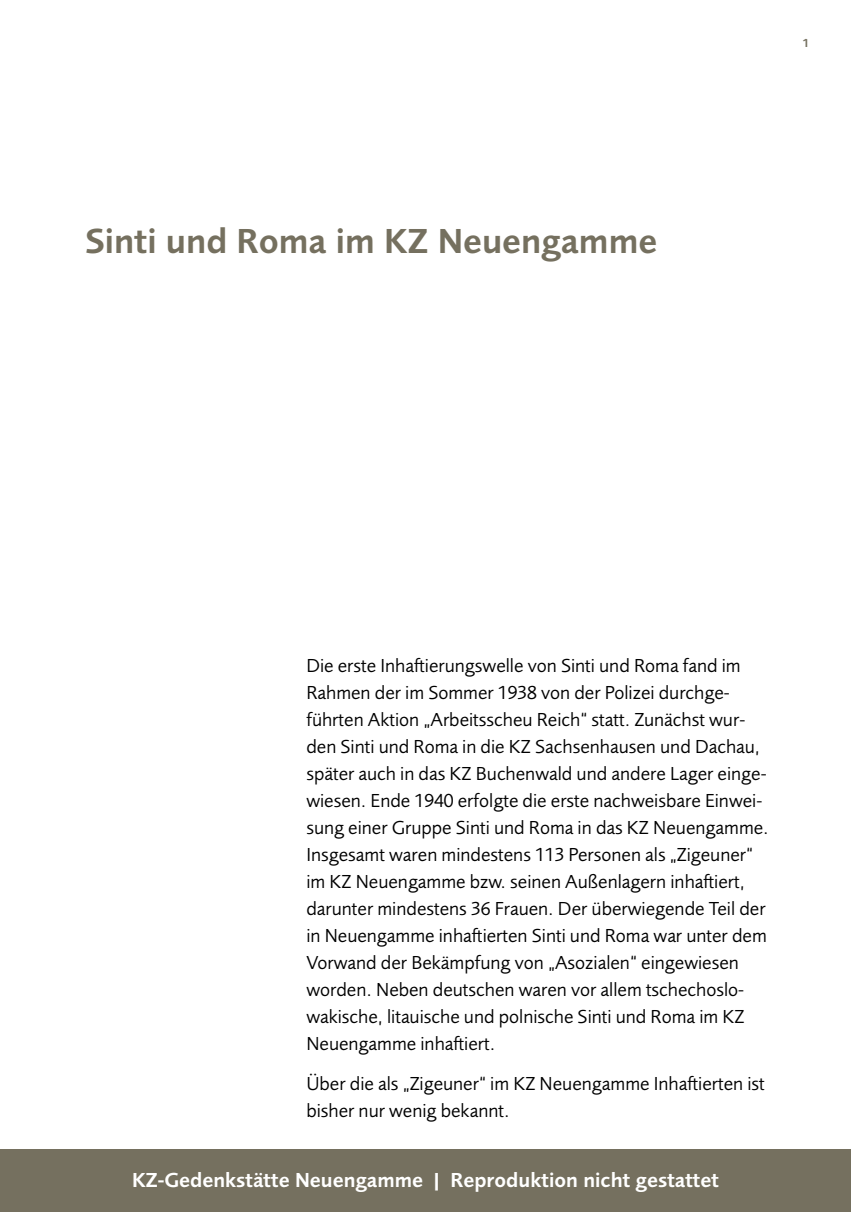
<style>
.page{position:relative;width:851px;height:1212px;background:#fff}
.page>*{position:absolute;margin:0;border:0;box-sizing:border-box;transform-origin:0 0}
.t1{font:600 36px "Foundry Sans";color:#75705f}
.t2{font:600 21px "Foundry Sans";color:#fff}
.t3{font:19.5px/27px "Foundry Sans";color:#000}
.t4{font:600 12px "Foundry Sans";color:#75705f}
</style>
<div class="page">
<div style="left:0;top:1150px;width:850px;height:62px;background:#75705f"></div>
<h1 class="t1" style="left:85px;top:215px;width:573px">Sinti und Roma im KZ Neuengamme</h1>
<p class="t4" style="left:802px;top:34px;width:8px">1</p>
<p class="t3" style="left:306px;top:650px;width:464px">Die erste Inhaftierungswelle von Sinti und Roma fand im Rahmen der im Sommer 1938 von der Polizei durchge&shy;führten Aktion „Arbeitsscheu Reich“ statt. Zunächst wur&shy;den Sinti und Roma in die KZ Sachsenhausen und Dachau, später auch in das KZ Buchenwald und andere Lager einge&shy;wiesen. Ende 1940 erfolgte die erste nachweisbare Einwei&shy;sung einer Gruppe Sinti und Roma in das KZ Neuengamme.<br>Insgesamt waren mindestens 113 Personen als „Zigeuner“ im KZ Neuengamme bzw. seinen Außenlagern inhaftiert, darunter mindestens 36 Frauen. Der überwiegende Teil der in Neuengamme inhaftierten Sinti und Roma war unter dem Vorwand der Bekämpfung von „Asozialen“ eingewiesen worden. Neben deutschen waren vor allem tschechoslo&shy;wakische, litauische und polnische Sinti und Roma im KZ Neuengamme inhaftiert.</p>
<p class="t3" style="left:306px;top:1069px;width:460px">Über die als „Zigeuner“ im KZ Neuengamme Inhaftierten ist bisher nur wenig bekannt.</p>
<p class="t2" style="left:132px;top:1164px;width:588px">KZ-Gedenkstätte Neuengamme | Reproduktion nicht gestattet</p>
</div>
